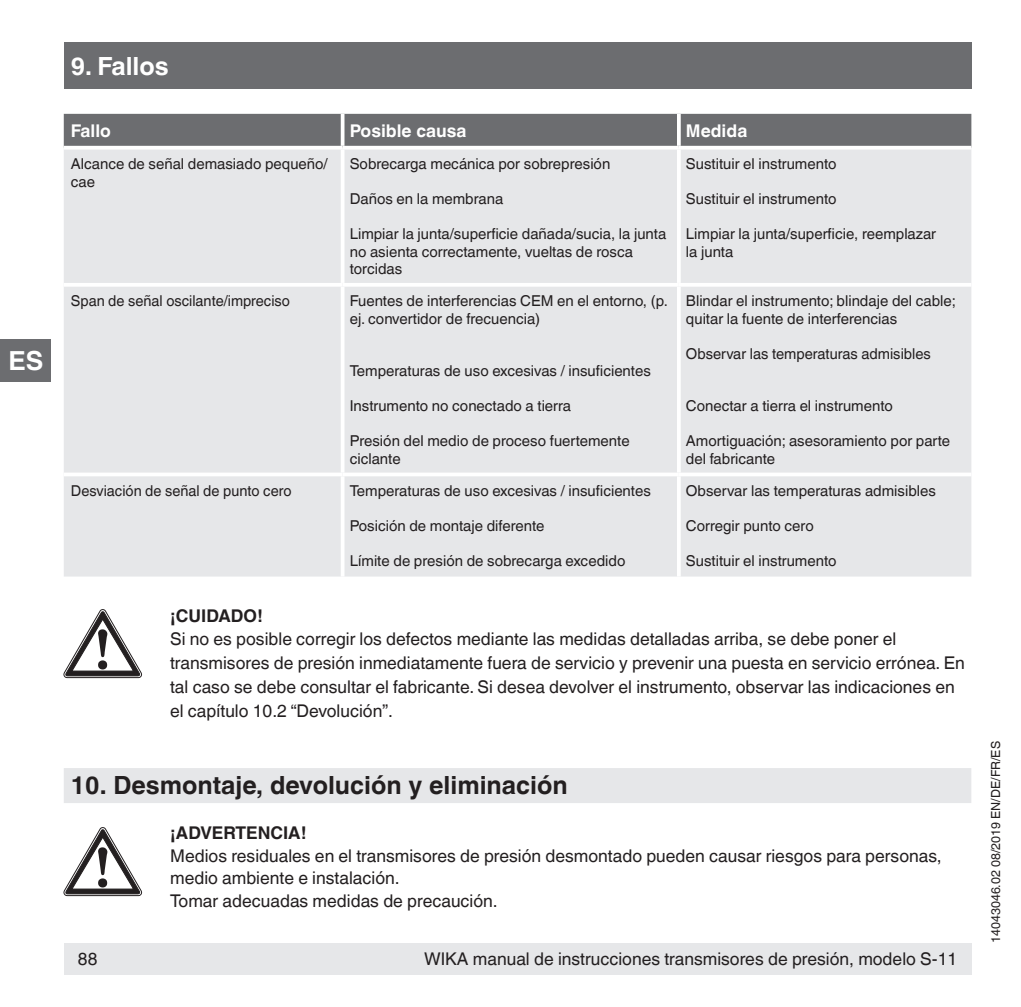
<style>
.page{position:relative;width:1021px;height:1007px;background:#fff}
.page>*{position:absolute;margin:0;border:0;box-sizing:border-box;transform-origin:0 0}
.t1{font:700 26.25px "Helvetica World";color:#fff}
.t2{font:700 25px "Helvetica World";color:#231f20}
.t3{font:700 25px "Helvetica World";color:#fff}
.t4{font:17.5px/23.8px "Helvetica World";color:#231f20}
.t5{font:700 17.5px "Helvetica World";color:#fff}
.t6{font:700 17.5px "Helvetica World";color:#231f20}
.t7{font:15px/17.5px "Helvetica World";color:#231f20}
.t8{font:12.5px "Helvetica World";color:#231f20}
</style>
<div class="page">
<div style="left:64px;top:943px;width:907px;height:31px;background:#e6e7e9"></div>
<div style="left:64px;top:43px;width:907px;height:46px;background:#6c6d70"></div>
<div style="left:0;top:338px;width:50px;height:43px;background:#6c6d70"></div>
<div style="left:64px;top:768px;width:907px;height:35px;background:#e6e7e9"></div>
<div style="left:64px;top:114px;width:907px;height:32px;background:#6c6d70"></div>
<div style="left:64px;top:149px;width:907px;height:427px;background:#e6e7e9"></div>
<hr style="left:341px;top:114px;width:3px;height:32px;background:#fff">
<hr style="left:677px;top:114px;width:3px;height:32px;background:#fff">
<hr style="left:341px;top:149px;width:3px;height:134px;background:#fff">
<hr style="left:677px;top:149px;width:3px;height:134px;background:#fff">
<hr style="left:64px;top:283px;width:278px;height:3px;background:#fff">
<hr style="left:342px;top:283px;width:337px;height:3px;background:#fff">
<hr style="left:341px;top:286px;width:3px;height:186px;background:#fff">
<hr style="left:679px;top:283px;width:292px;height:3px;background:#fff">
<hr style="left:677px;top:286px;width:3px;height:186px;background:#fff">
<svg style="left:64px;top:472px;width:278px;height:4px"></svg>
<svg style="left:342px;top:472px;width:337px;height:4px"></svg>
<hr style="left:341px;top:476px;width:3px;height:100px;background:#fff">
<svg style="left:679px;top:472px;width:292px;height:4px"></svg>
<hr style="left:677px;top:476px;width:3px;height:100px;background:#fff">
<svg style="left:64px;top:609px;width:78px;height:68px"></svg>
<svg style="left:64px;top:827px;width:78px;height:68px"></svg>
<h1 class="t1" style="left:8px;top:345px;width:36px">ES</h1>
<h2 class="t3" style="left:71px;top:51px;width:99px">9. Fallos</h2>
<p class="t5" style="left:71px;top:121px;width:42px">Fallo</p>
<p class="t5" style="left:350px;top:121px;width:118px">Posible causa</p>
<p class="t5" style="left:686px;top:121px;width:63px">Medida</p>
<p class="t7" style="left:71px;top:155px;width:258px">Alcance de señal demasiado pequeño/ cae</p>
<p class="t7" style="left:350px;top:155px;width:262px">Sobrecarga mecánica por sobrepresión</p>
<p class="t7" style="left:350px;top:190px;width:155px">Daños en la membrana</p>
<p class="t7" style="left:350px;top:225px;width:318px">Limpiar la junta/superficie dañada/sucia, la junta no asienta correctamente, vueltas de rosca torcidas</p>
<p class="t7" style="left:686px;top:155px;width:152px">Sustituir el instrumento</p>
<p class="t7" style="left:686px;top:190px;width:152px">Sustituir el instrumento</p>
<p class="t7" style="left:686px;top:225px;width:252px">Limpiar la junta/superficie, reemplazar la junta</p>
<p class="t7" style="left:71px;top:292px;width:221px">Span de señal oscilante/impreciso</p>
<p class="t7" style="left:350px;top:292px;width:319px">Fuentes de interferencias CEM en el entorno, (p. ej. convertidor de frecuencia)</p>
<p class="t7" style="left:350px;top:362px;width:303px">Temperaturas de uso excesivas / insuficientes</p>
<p class="t7" style="left:350px;top:397px;width:223px">Instrumento no conectado a tierra</p>
<p class="t7" style="left:350px;top:432px;width:281px">Presión del medio de proceso fuertemente ciclante</p>
<p class="t7" style="left:71px;top:482px;width:222px">Desviación de señal de punto cero</p>
<p class="t7" style="left:350px;top:482px;width:303px">Temperaturas de uso excesivas / insuficientes</p>
<p class="t7" style="left:350px;top:517px;width:196px">Posición de montaje diferente</p>
<p class="t7" style="left:350px;top:552px;width:277px">Límite de presión de sobrecarga excedido</p>
<p class="t7" style="left:686px;top:292px;width:271px">Blindar el instrumento; blindaje del cable; quitar la fuente de interferencias</p>
<p class="t7" style="left:686px;top:345px;width:246px">Observar las temperaturas admisibles</p>
<p class="t7" style="left:686px;top:397px;width:208px">Conectar a tierra el instrumento</p>
<p class="t7" style="left:686px;top:432px;width:266px">Amortiguación; asesoramiento por parte del fabricante</p>
<p class="t7" style="left:686px;top:482px;width:251px">Observar las temperaturas admisibles</p>
<p class="t7" style="left:686px;top:517px;width:129px">Corregir punto cero</p>
<p class="t7" style="left:686px;top:552px;width:152px">Sustituir el instrumento</p>
<p class="t6" style="left:170px;top:605px;width:94px">¡CUIDADO!</p>
<p class="t4" style="left:170px;top:627px;width:796px">Si no es posible corregir los defectos mediante las medidas detalladas arriba, se debe poner el transmisores de presión inmediatamente fuera de servicio y prevenir una puesta en servicio errónea. En tal caso se debe consultar el fabricante. Si desea devolver el instrumento, observar las indicaciones en el capítulo 10.2 “Devolución”.</p>
<h2 class="t2" style="left:71px;top:770px;width:498px">10. Desmontaje, devolución y eliminación</h2>
<p class="t6" style="left:170px;top:822px;width:138px">¡ADVERTENCIA!</p>
<p class="t4" style="left:170px;top:844px;width:773px;line-height:22.5px">Medios residuales en el transmisores de presión desmontado pueden causar riesgos para personas, medio ambiente e instalación.<br>Tomar adecuadas medidas de precaución.</p>
<p class="t4" style="left:78px;top:947px;width:21px">88</p>
<p class="t4" style="left:424px;top:947px;width:534px">WIKA manual de instrucciones transmisores de presión, modelo S-11</p>
<p class="t8" style="left:988px;top:943px;width:203px;rotate:-90deg">14043046.02 08/2019 EN/DE/FR/ES</p>
</div>
